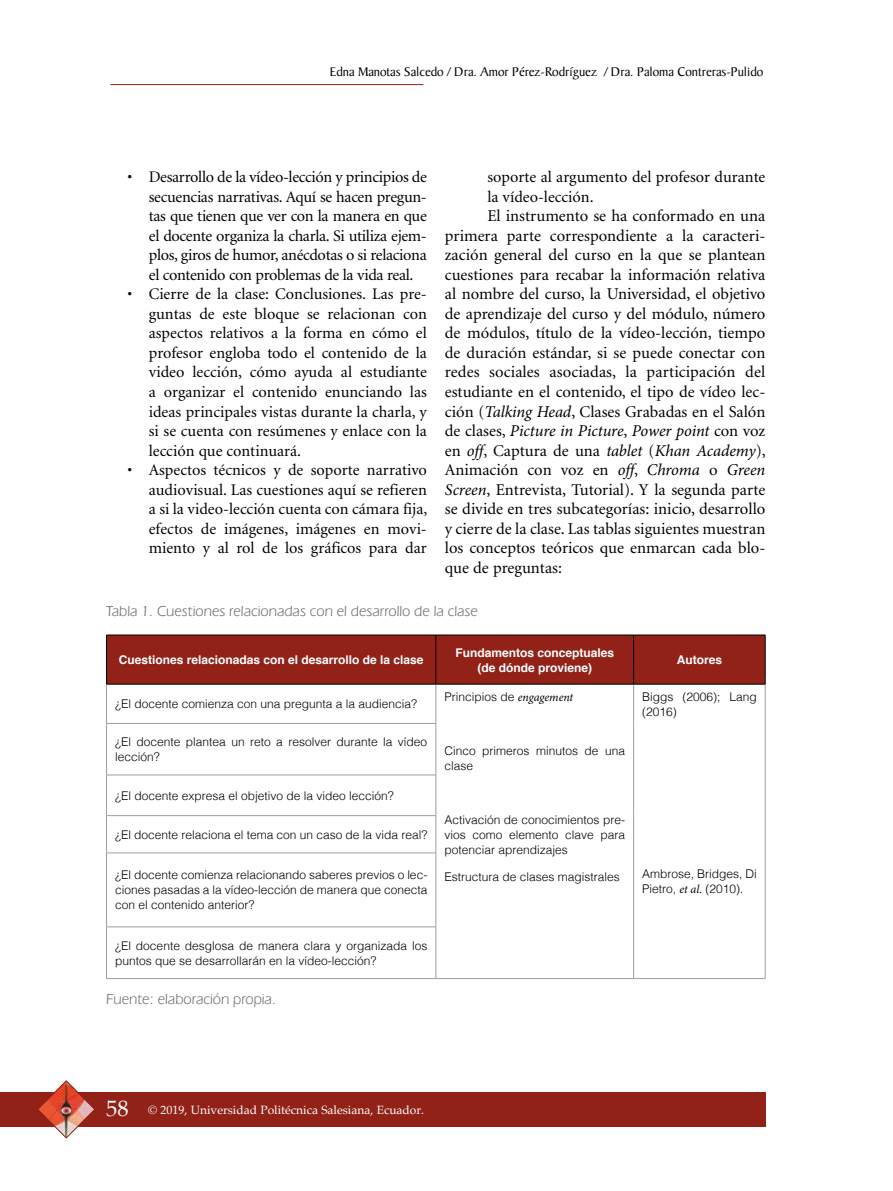
<style>
.page{position:relative;width:893px;height:1191px;background:#fff}
.page>*{position:absolute;margin:0;border:0;box-sizing:border-box;transform-origin:0 0}
.t1{font:16.5px/19.5px "Minion";color:#000;text-align:justify}
.t2{font:italic 16.5px/19.5px "Minion Pro";letter-spacing:-.005em;color:#000}
.t3{font:16.2px/19.5px "Minion";color:#000;text-align:justify}
.t4{font:15px "Eras IT Cby BT";color:#706f6f}
.t5{font:13.5px "Baker Signet";color:#000}
.t6{font:300 12px/15px "Helvetica";color:#000}
.t7{font:700 12px/15px "Helvetica";color:#fff;text-align:center}
.t8{font:12px "Palatino";color:#fff}
.s1{font-family:"Minion Pro";font-style:italic}
.s2{font-family:"Minion";font-style:normal}
.s3{font-family:"Minion Pro";font-weight:400;font-style:italic}
.s4{font-size:22.5px}
</style>
<div class="page">
<div style="left:0;top:1092px;width:765px;height:34px;background:#922218"></div>
<img style="left:37px;top:1080px;width:59px;height:59px">
<hr style="left:110px;top:84px;width:313px;height:1px;background:#922218">
<div style="left:107px;top:636px;width:658px;height:48px;background:#922218"></div>
<hr style="left:436px;top:635px;width:1px;height:49px;background:#000">
<hr style="left:633px;top:635px;width:1px;height:49px;background:#000">
<hr style="left:436px;top:684px;width:1px;height:39px;background:#9d9d9c">
<hr style="left:633px;top:684px;width:1px;height:39px;background:#9d9d9c">
<hr style="left:106px;top:723px;width:330px;height:1px;background:#9d9d9c">
<hr style="left:436px;top:723px;width:1px;height:51px;background:#9d9d9c">
<hr style="left:633px;top:723px;width:1px;height:52px;background:#9d9d9c">
<hr style="left:106px;top:774px;width:330px;height:1px;background:#9d9d9c">
<hr style="left:436px;top:775px;width:1px;height:40px;background:#9d9d9c">
<hr style="left:633px;top:775px;width:1px;height:40px;background:#9d9d9c">
<hr style="left:106px;top:815px;width:330px;height:1px;background:#9d9d9c">
<hr style="left:436px;top:816px;width:1px;height:36px;background:#9d9d9c">
<hr style="left:633px;top:815px;width:1px;height:38px;background:#9d9d9c">
<hr style="left:106px;top:852px;width:330px;height:1px;background:#9d9d9c">
<hr style="left:436px;top:853px;width:1px;height:73px;background:#9d9d9c">
<hr style="left:633px;top:853px;width:1px;height:74px;background:#9d9d9c">
<hr style="left:106px;top:926px;width:330px;height:1px;background:#9d9d9c">
<hr style="left:436px;top:927px;width:1px;height:51px;background:#9d9d9c">
<hr style="left:633px;top:927px;width:1px;height:51px;background:#9d9d9c">
<hr style="left:106px;top:684px;width:1px;height:39px;background:#9d9d9c">
<hr style="left:765px;top:684px;width:1px;height:39px;background:#9d9d9c">
<hr style="left:106px;top:723px;width:1px;height:51px;background:#9d9d9c">
<hr style="left:765px;top:723px;width:1px;height:52px;background:#9d9d9c">
<hr style="left:106px;top:775px;width:1px;height:40px;background:#9d9d9c">
<hr style="left:765px;top:775px;width:1px;height:40px;background:#9d9d9c">
<hr style="left:106px;top:816px;width:1px;height:36px;background:#9d9d9c">
<hr style="left:765px;top:815px;width:1px;height:38px;background:#9d9d9c">
<hr style="left:106px;top:853px;width:1px;height:73px;background:#9d9d9c">
<hr style="left:765px;top:853px;width:1px;height:74px;background:#9d9d9c">
<hr style="left:106px;top:927px;width:1px;height:51px;background:#9d9d9c">
<hr style="left:765px;top:927px;width:1px;height:51px;background:#9d9d9c">
<hr style="left:106px;top:978px;width:330px;height:1px;background:#9d9d9c">
<hr style="left:436px;top:978px;width:198px;height:1px;background:#9d9d9c">
<hr style="left:634px;top:978px;width:131px;height:1px;background:#9d9d9c">
<hr style="left:106px;top:635px;width:330px;height:1px;background:#000">
<hr style="left:106px;top:635px;width:1px;height:49px;background:#000">
<hr style="left:436px;top:635px;width:198px;height:1px;background:#000">
<hr style="left:634px;top:635px;width:131px;height:1px;background:#000">
<hr style="left:765px;top:635px;width:1px;height:49px;background:#000">
<hr style="left:106px;top:684px;width:330px;height:1px;background:#000">
<hr style="left:436px;top:684px;width:198px;height:1px;background:#000">
<hr style="left:634px;top:684px;width:131px;height:1px;background:#000">
<p class="t5" style="left:330px;top:64px;width:435px">Edna Manotas Salcedo / Dra. Amor Pérez-Rodríguez / Dra. Paloma Contreras-Pulido</p>
<p class="t3" style="left:149px;top:168px;width:280px;text-indent:-21px">• Desarrollo de la vídeo-lección y principios de secuencias narrativas. Aquí se hacen pregun&shy;tas que tienen que ver con la manera en que el docente organiza la charla. Si utiliza ejem&shy;plos, giros de humor, anécdotas o si relaciona el contenido con problemas de la vida real.</p>
<p class="t3" style="left:149px;top:285px;width:280px;text-indent:-21px">• Cierre de la clase: Conclusiones. Las pre&shy;guntas de este bloque se relacionan con aspectos relativos a la forma en cómo el profesor engloba todo el contenido de la video lección, cómo ayuda al estudiante a organizar el contenido enunciando las ideas principales vistas durante la charla, y si se cuenta con resúmenes y enlace con la lección que continuará.</p>
<p class="t3" style="left:149px;top:461px;width:280px;text-indent:-21px">• Aspectos técnicos y de soporte narrativo audiovisual. Las cuestiones aquí se refieren a si la video-lección cuenta con cámara fija, efectos de imágenes, imágenes en movi&shy;miento y al rol de los gráficos para dar</p>
<p class="t3" style="left:487px;top:168px;width:280px">soporte al argumento del profesor durante la vídeo-lección.</p>
<p class="t1" style="left:445px;top:207px;width:322px;text-indent:43px">El instrumento se ha conformado en una primera parte correspondiente a la caracteri&shy;zación general del curso en la que se plantean cuestiones para recabar la información relativa al nombre del curso, la Universidad, el objetivo de aprendizaje del curso y del módulo, número de módulos, título de la vídeo-lección, tiempo de duración estándar, si se puede conectar con redes sociales asociadas, la participación del estudiante en el contenido, el tipo de vídeo lec&shy;ción (<span class="s1">Talking Head</span>, Clases Grabadas en el Salón</p>
<p class="t2" style="left:445px;top:421px;width:323px"><span class="s2">de clases,</span> Picture in Picture<span class="s2">,</span> Power point <span class="s2">con voz en</span> off<span class="s2">, Captura de una</span> tablet <span class="s2">(</span>Khan Academy<span class="s2">),</span></p>
<p class="t1" style="left:445px;top:460px;width:322px">Animación con voz en <span class="s1">off</span>, <span class="s1">Chroma</span> o <span class="s1">Green Screen</span>, Entrevista, Tutorial). Y la segunda parte se divide en tres subcategorías: inicio, desarrollo y cierre de la clase. Las tablas siguientes muestran los conceptos teóricos que enmarcan cada blo&shy;que de preguntas:</p>
<p class="t4" style="left:106px;top:602px;width:373px">Tabla 1. Cuestiones relacionadas con el desarrollo de la clase</p>
<p class="t7" style="left:119px;top:652px;width:306px">Cuestiones relacionadas con el desarrollo de la clase</p>
<p class="t7" style="left:455px;top:645px;width:160px">Fundamentos conceptuales (de dónde proviene)</p>
<p class="t7" style="left:677px;top:652px;width:47px">Autores</p>
<p class="t6" style="left:115px;top:695px;width:304px">¿El docente comienza con una pregunta a la audiencia?</p>
<p class="t6" style="left:642px;top:688px;width:116px">Biggs (2006); Lang (2016)</p>
<p class="t6" style="left:444px;top:689px;width:131px">Principios de <span class="s3">engagement</span></p>
<p class="t6" style="left:115px;top:733px;width:314px">¿El docente plantea un reto a resolver durante la vídeo lección?</p>
<p class="t6" style="left:115px;top:787px;width:280px">¿El docente expresa el objetivo de la video lección?</p>
<p class="t6" style="left:115px;top:826px;width:314px">¿El docente relaciona el tema con un caso de la vida real?</p>
<p class="t6" style="left:115px;top:866px;width:314px;text-align:justify">¿El docente comienza relacionando saberes previos o lec&shy;ciones pasadas a la vídeo-lección de manera que conecta con el contenido anterior?</p>
<p class="t6" style="left:115px;top:937px;width:314px">¿El docente desglosa de manera clara y organizada los puntos que se desarrollarán en la vídeo-lección?</p>
<p class="t4" style="left:106px;top:989px;width:171px">Fuente: elaboración propia.</p>
<p class="t6" style="left:444px;top:743px;width:182px">Cinco primeros minutos de una clase</p>
<p class="t6" style="left:444px;top:812px;width:182px;text-align:justify">Activación de conocimientos pre&shy;vios como elemento clave para potenciar aprendizajes</p>
<p class="t6" style="left:444px;top:869px;width:177px">Estructura de clases magistrales</p>
<p class="t6" style="left:642px;top:865px;width:116px">Ambrose, Bridges, Di<br>Pietro, <span class="s3">et al.</span> (2010).</p>
<p class="t8" style="left:106px;top:1100px;width:319px"><span class="s4">58</span> © 2019, Universidad Politécnica Salesiana, Ecuador.</p>
</div>
